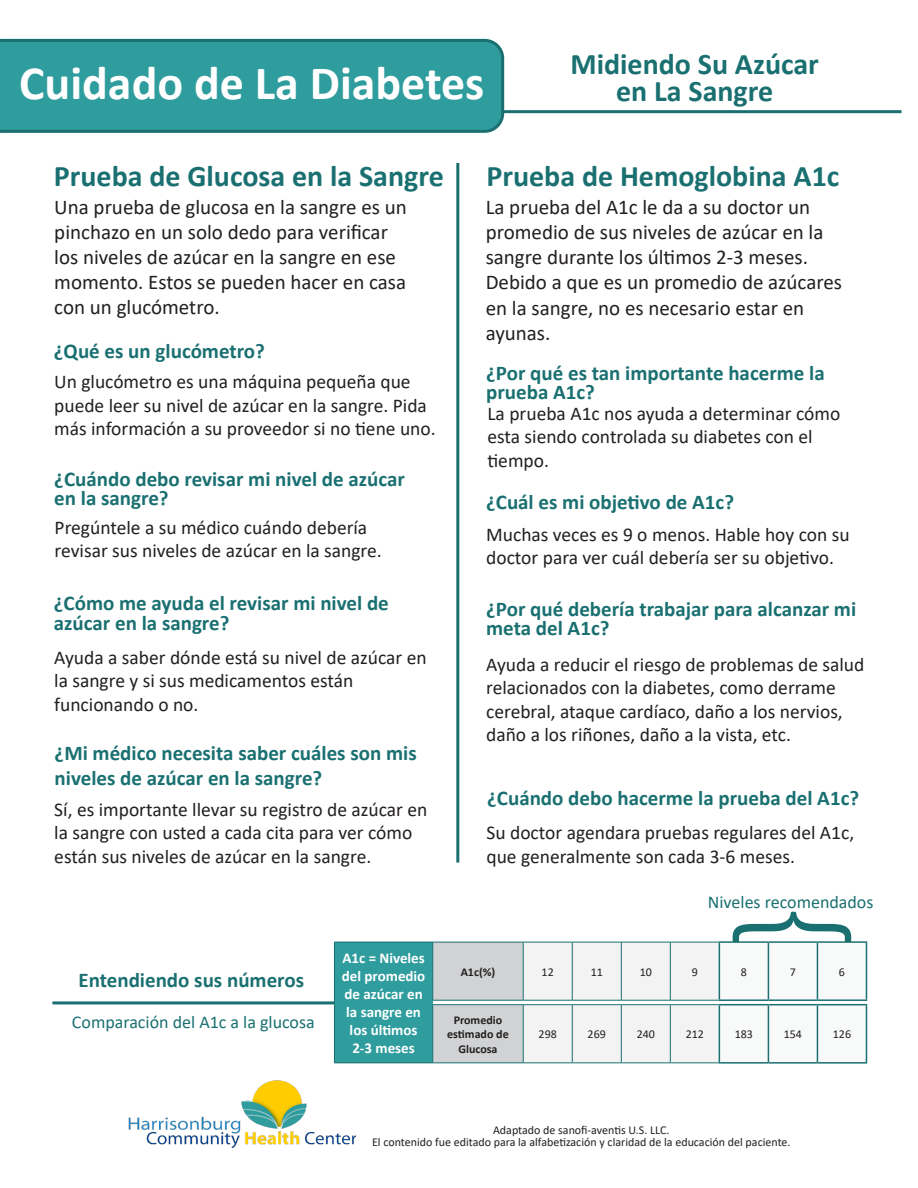
<style>
.page{position:relative;width:918px;height:1188px;background:#fff}
.page>*{position:absolute;margin:0;border:0;box-sizing:border-box;transform-origin:0 0}
.t1{font:300 142.5px "Calibri";color:#1a7071}
.t2{font:700 48px "Calibri";color:#fff}
.t3{font:700 30px/27px "Calibri";color:#1a7071;text-align:center}
.t4{font:700 21px/19.5px "Calibri";color:#1a7071}
.t5{font:21px/25.2px "Calibri";color:#231f20}
.t6{font:19.5px/23.4px "Calibri";color:#231f20}
.t7{font:18px "Calibri";color:#1a7071}
.t8{font:700 15px/18px "Calibri";color:#fff;text-align:center}
.t9{font:12px "Calibri";color:#231f20}
.t10{font:700 12px/14.4px "Calibri";color:#231f20;text-align:center}
</style>
<div class="page">
<hr style="left:379px;top:110px;width:523px;height:3px;background:#1a7071">
<img style="left:129px;top:1080px;width:227px;height:68px">
<svg style="left:0;top:39px;width:504px;height:94px;background:#2e999a"></svg>
<hr style="left:456px;top:163px;width:3px;height:700px;background:#1a7071">
<hr style="left:52px;top:1001px;width:282px;height:3px;background:#1a7071">
<div style="left:334px;top:942px;width:99px;height:121px;background:#2f9c9d"></div>
<svg style="left:433px;top:943px;width:433px;height:120px"></svg>
<hr style="left:433px;top:1004px;width:90px;height:1px;background:#1a7071">
<hr style="left:432px;top:1005px;width:1px;height:58px;background:#1a7071">
<hr style="left:523px;top:1004px;width:49px;height:1px;background:#1a7071">
<hr style="left:523px;top:1005px;width:1px;height:58px;background:#1a7071">
<hr style="left:572px;top:1004px;width:49px;height:1px;background:#1a7071">
<hr style="left:572px;top:1005px;width:1px;height:58px;background:#1a7071">
<hr style="left:621px;top:1004px;width:49px;height:1px;background:#1a7071">
<hr style="left:621px;top:1005px;width:1px;height:58px;background:#1a7071">
<hr style="left:670px;top:1004px;width:49px;height:1px;background:#1a7071">
<hr style="left:670px;top:1005px;width:1px;height:58px;background:#1a7071">
<hr style="left:334px;top:1063px;width:99px;height:1px;background:#1a7071">
<hr style="left:433px;top:1063px;width:90px;height:1px;background:#1a7071">
<hr style="left:523px;top:1063px;width:49px;height:1px;background:#1a7071">
<hr style="left:572px;top:1063px;width:49px;height:1px;background:#1a7071">
<hr style="left:621px;top:1063px;width:49px;height:1px;background:#1a7071">
<hr style="left:670px;top:1063px;width:49px;height:1px;background:#1a7071">
<hr style="left:334px;top:942px;width:99px;height:1px;background:#1a7071">
<hr style="left:334px;top:942px;width:1px;height:58px;background:#1a7071">
<hr style="left:433px;top:942px;width:90px;height:1px;background:#1a7071">
<hr style="left:432px;top:942px;width:1px;height:58px;background:#1a7071">
<hr style="left:523px;top:942px;width:49px;height:1px;background:#1a7071">
<hr style="left:523px;top:942px;width:1px;height:58px;background:#1a7071">
<hr style="left:572px;top:942px;width:49px;height:1px;background:#1a7071">
<hr style="left:572px;top:942px;width:1px;height:58px;background:#1a7071">
<hr style="left:621px;top:942px;width:49px;height:1px;background:#1a7071">
<hr style="left:621px;top:942px;width:1px;height:58px;background:#1a7071">
<hr style="left:670px;top:942px;width:49px;height:1px;background:#1a7071">
<hr style="left:670px;top:942px;width:1px;height:58px;background:#1a7071">
<hr style="left:433px;top:1000px;width:90px;height:1px;background:#1a7071">
<hr style="left:523px;top:1000px;width:49px;height:1px;background:#1a7071">
<hr style="left:572px;top:1000px;width:49px;height:1px;background:#1a7071">
<hr style="left:621px;top:1000px;width:49px;height:1px;background:#1a7071">
<hr style="left:670px;top:1000px;width:49px;height:1px;background:#1a7071">
<hr style="left:334px;top:1005px;width:1px;height:58px;background:#1a7071">
<hr style="left:768px;top:941px;width:49px;height:2px;background:#1a7071">
<hr style="left:817px;top:941px;width:50px;height:2px;background:#1a7071">
<hr style="left:817px;top:943px;width:1px;height:56px;background:#1a7071">
<hr style="left:866px;top:943px;width:1px;height:56px;background:#1a7071">
<hr style="left:768px;top:999px;width:49px;height:2px;background:#1a7071">
<hr style="left:817px;top:999px;width:50px;height:2px;background:#1a7071">
<hr style="left:768px;top:1004px;width:49px;height:1px;background:#1a7071">
<hr style="left:817px;top:1004px;width:50px;height:1px;background:#1a7071">
<hr style="left:817px;top:1005px;width:1px;height:57px;background:#1a7071">
<hr style="left:866px;top:1005px;width:1px;height:57px;background:#1a7071">
<hr style="left:768px;top:1062px;width:49px;height:2px;background:#1a7071">
<hr style="left:817px;top:1062px;width:50px;height:2px;background:#1a7071">
<hr style="left:719px;top:941px;width:49px;height:2px;background:#1a7071">
<hr style="left:719px;top:943px;width:1px;height:56px;background:#1a7071">
<hr style="left:768px;top:943px;width:1px;height:56px;background:#1a7071">
<hr style="left:719px;top:999px;width:49px;height:2px;background:#1a7071">
<hr style="left:719px;top:1004px;width:49px;height:1px;background:#1a7071">
<hr style="left:719px;top:1005px;width:1px;height:57px;background:#1a7071">
<hr style="left:768px;top:1005px;width:1px;height:57px;background:#1a7071">
<hr style="left:719px;top:1062px;width:49px;height:2px;background:#1a7071">
<p class="t2" style="left:19px;top:49px;width:467px">Cuidado de La Diabetes</p>
<p class="t3" style="left:571px;top:51px;width:250px">Midiendo Su Azúcar en La Sangre</p>
<p class="t3" style="left:54px;top:162px;width:391px">Prueba de Glucosa en la Sangre</p>
<p class="t5" style="left:54px;top:194px;width:354px">Una prueba de glucosa en la sangre es un pinchazo en un solo dedo para verificar los niveles de azúcar en la sangre en ese momento. Estos se pueden hacer en casa con un glucómetro.</p>
<p class="t4" style="left:54px;top:341px;width:213px">¿Qué es un glucómetro?</p>
<p class="t6" style="left:54px;top:369px;width:383px">Un glucómetro es una máquina pequeña que puede leer su nivel de azúcar en la sangre. Pida más información a su proveedor si no tiene uno.</p>
<p class="t4" style="left:54px;top:469px;width:352px">¿Cuándo debo revisar mi nivel de azúcar en la sangre?</p>
<p class="t6" style="left:55px;top:515px;width:329px">Pregúntele a su médico cuándo debería revisar sus niveles de azúcar en la sangre.</p>
<p class="t4" style="left:54px;top:593px;width:336px">¿Cómo me ayuda el revisar mi nivel de azúcar en la sangre?</p>
<p class="t6" style="left:54px;top:645px;width:374px">Ayuda a saber dónde está su nivel de azúcar en la sangre y si sus medicamentos están funcionando o no.</p>
<p class="t4" style="left:55px;top:740px;width:364px;line-height:25.2px">¿Mi médico necesita saber cuáles son mis niveles de azúcar en la sangre?</p>
<p class="t6" style="left:54px;top:797px;width:375px">Sí, es importante llevar su registro de azúcar en la sangre con usted a cada cita para ver cómo están sus niveles de azúcar en la sangre.</p>
<p class="t3" style="left:487px;top:162px;width:354px">Prueba de Hemoglobina A1c</p>
<p class="t5" style="left:486px;top:194px;width:358px">La prueba del A1c le da a su doctor un promedio de sus niveles de azúcar en la sangre durante los últimos 2-3 meses.<br>Debido a que es un promedio de azúcares en la sangre, no es necesario estar en ayunas.</p>
<p class="t4" style="left:486px;top:363px;width:340px">¿Por qué es tan importante hacerme la prueba A1c?</p>
<p class="t6" style="left:487px;top:401px;width:354px">La prueba A1c nos ayuda a determinar cómo esta siendo controlada su diabetes con el tiempo.</p>
<p class="t4" style="left:486px;top:492px;width:249px">¿Cuál es mi objetivo de A1c?</p>
<p class="t6" style="left:486px;top:522px;width:365px">Muchas veces es 9 o menos. Hable hoy con su doctor para ver cuál debería ser su objetivo.</p>
<p class="t4" style="left:486px;top:599px;width:372px">¿Por qué debería trabajar para alcanzar mi meta del A1c?</p>
<p class="t6" style="left:486px;top:652px;width:380px">Ayuda a reducir el riesgo de problemas de salud relacionados con la diabetes, como derrame cerebral, ataque cardíaco, daño a los nervios, daño a los riñones, daño a la vista, etc.</p>
<p class="t4" style="left:487px;top:788px;width:373px">¿Cuándo debo hacerme la prueba del A1c?</p>
<p class="t6" style="left:487px;top:821px;width:369px">Su doctor agendara pruebas regulares del A1c, que generalmente son cada 3-6 meses.</p>
<p class="t7" style="left:708px;top:890px;width:167px">Niveles recomendados</p>
<p class="t1" style="left:890px;top:904px;width:44px;rotate:90deg">{</p>
<p class="t4" style="left:79px;top:970px;width:227px">Entendiendo sus números</p>
<p class="t7" style="left:72px;top:1009px;width:244px">Comparación del A1c a la glucosa</p>
<p class="t8" style="left:342px;top:949px;width:85px">A1c = Niveles del promedio de azúcar en la sangre en los últimos<br>2-3 meses</p>
<p class="t10" style="left:461px;top:964px;width:36px">A1c(%)</p>
<p class="t9" style="left:542px;top:963px;width:14px">12</p>
<p class="t9" style="left:591px;top:963px;width:14px">11</p>
<p class="t9" style="left:640px;top:963px;width:14px">10</p>
<p class="t9" style="left:692px;top:963px;width:8px">9</p>
<p class="t9" style="left:741px;top:963px;width:8px">8</p>
<p class="t9" style="left:790px;top:963px;width:8px">7</p>
<p class="t9" style="left:839px;top:963px;width:8px">6</p>
<p class="t10" style="left:447px;top:1013px;width:63px">Promedio estimado de<br>Glucosa</p>
<p class="t9" style="left:539px;top:1026px;width:20px">298</p>
<p class="t9" style="left:588px;top:1026px;width:20px">269</p>
<p class="t9" style="left:637px;top:1026px;width:20px">240</p>
<p class="t9" style="left:686px;top:1026px;width:20px">212</p>
<p class="t9" style="left:735px;top:1026px;width:20px">183</p>
<p class="t9" style="left:784px;top:1026px;width:20px">154</p>
<p class="t9" style="left:833px;top:1026px;width:20px">126</p>
<p class="t9" style="left:493px;top:1121px;width:178px">Adaptado de sanofi-aventis U.S. LLC.</p>
<p class="t9" style="left:372px;top:1133px;width:420px">El contenido fue editado para la alfabetización y claridad de la educación del paciente.</p>
</div>
